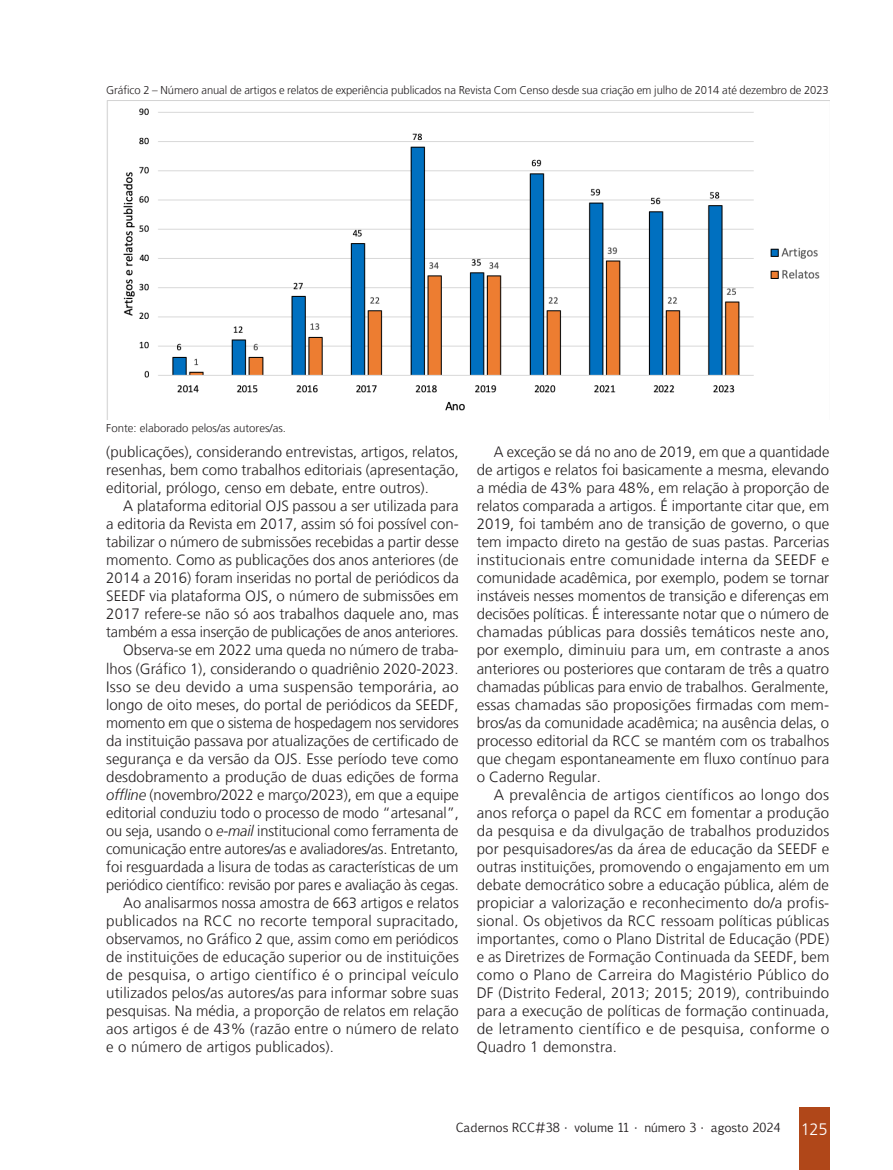
<style>
.page{position:relative;width:893px;height:1170px;background:#fff}
.page>*{position:absolute;margin:0;border:0;box-sizing:border-box;transform-origin:0 0}
.Miolo__10{font:300 15px/18px "Frutiger LT";color:#231f20;text-align:justify}
.t1{font:12px "Euphemia CAS";color:#231f20}
.Legendas{font:300 11.4px "Frutiger LT";letter-spacing:-.005em;color:#231f20}
.s1{font-style:italic}
.s2{font-family:"Frutiger LT";font-weight:300;font-size:16.5px;color:#fff}
</style>
<div class="page">
<div style="left:799px;top:1107px;width:30px;height:62px;background:#b04719"></div>
<img style="left:106px;top:100px;width:723px;height:319px">
<p class="Legendas" style="left:106px;top:83px;width:724px">Gráfico 2 – Número anual de artigos e relatos de experiência publicados na Revista Com Censo desde sua criação em julho de 2014 até dezembro de 2023</p>
<p class="Legendas" style="left:106px;top:421px;width:181px">Fonte: elaborado pelos/as autores/as.</p>
<p class="Miolo__10" style="left:106px;top:443px;width:354px">(publicações), considerando entrevistas, artigos, relatos, resenhas, bem como trabalhos editoriais (apresentação, editorial, prólogo, censo em debate, entre outros).</p>
<p class="Miolo__10" style="left:106px;top:497px;width:354px;text-indent:17px">A plataforma editorial OJS passou a ser utilizada para a editoria da Revista em 2017, assim só foi possível con&shy;tabilizar o número de submissões recebidas a partir desse momento. Como as publicações dos anos anteriores (de 2014 a 2016) foram inseridas no portal de periódicos da SEEDF via plataforma OJS, o número de submissões em 2017 refere-se não só aos trabalhos daquele ano, mas também a essa inserção de publicações de anos anteriores.</p>
<p class="Miolo__10" style="left:106px;top:641px;width:354px;text-indent:17px">Observa-se em 2022 uma queda no número de traba&shy;lhos (Gráfico 1), considerando o quadriênio 2020-2023.<br>Isso se deu devido a uma suspensão temporária, ao longo de oito meses, do portal de periódicos da SEEDF, momento em que o sistema de hospedagem nos servidores da instituição passava por atualizações de certificado de segurança e da versão da OJS. Esse período teve como desdobramento a produção de duas edições de forma <span class="s1">offline</span> (novembro/2022 e março/2023), em que a equipe editorial conduziu todo o processo de modo “artesanal”, ou seja, usando o <span class="s1">e-mail</span> institucional como ferramenta de comunicação entre autores/as e avaliadores/as. Entretanto, foi resguardada a lisura de todas as características de um periódico científico: revisão por pares e avaliação às cegas.</p>
<p class="Miolo__10" style="left:106px;top:893px;width:354px;text-indent:17px">Ao analisarmos nossa amostra de 663 artigos e relatos publicados na RCC no recorte temporal supracitado, observamos, no Gráfico 2 que, assim como em periódicos de instituições de educação superior ou de instituições de pesquisa, o artigo científico é o principal veículo utilizados pelos/as autores/as para informar sobre suas pesquisas. Na média, a proporção de relatos em relação aos artigos é de 43% (razão entre o número de relato e o número de artigos publicados).</p>
<p class="Miolo__10" style="left:477px;top:443px;width:354px;text-indent:17px">A exceção se dá no ano de 2019, em que a quantidade de artigos e relatos foi basicamente a mesma, elevando a média de 43% para 48%, em relação à proporção de relatos comparada a artigos. É importante citar que, em 2019, foi também ano de transição de governo, o que tem impacto direto na gestão de suas pastas. Parcerias institucionais entre comunidade interna da SEEDF e comunidade acadêmica, por exemplo, podem se tornar instáveis nesses momentos de transição e diferenças em decisões políticas. É interessante notar que o número de chamadas públicas para dossiês temáticos neste ano, por exemplo, diminuiu para um, em contraste a anos anteriores ou posteriores que contaram de três a quatro chamadas públicas para envio de trabalhos. Geralmente, essas chamadas são proposições firmadas com mem&shy;bros/as da comunidade acadêmica; na ausência delas, o processo editorial da RCC se mantém com os trabalhos que chegam espontaneamente em fluxo contínuo para o Caderno Regular.</p>
<p class="Miolo__10" style="left:477px;top:785px;width:354px;text-indent:17px">A prevalência de artigos científicos ao longo dos anos reforça o papel da RCC em fomentar a produção da pesquisa e da divulgação de trabalhos produzidos por pesquisadores/as da área de educação da SEEDF e outras instituições, promovendo o engajamento em um debate democrático sobre a educação pública, além de propiciar a valorização e reconhecimento do/a profis&shy;sional. Os objetivos da RCC ressoam políticas públicas importantes, como o Plano Distrital de Educação (PDE) e as Diretrizes de Formação Continuada da SEEDF, bem como o Plano de Carreira do Magistério Público do DF (Distrito Federal, 2013; 2015; 2019), contribuindo para a execução de políticas de formação continuada, de letramento científico e de pesquisa, conforme o Quadro 1 demonstra.</p>
<p class="t1" style="left:456px;top:1119px;width:373px">Cadernos RCC#38 • volume 11 • número 3 • agosto 2024 <span class="s2">125</span></p>
</div>
